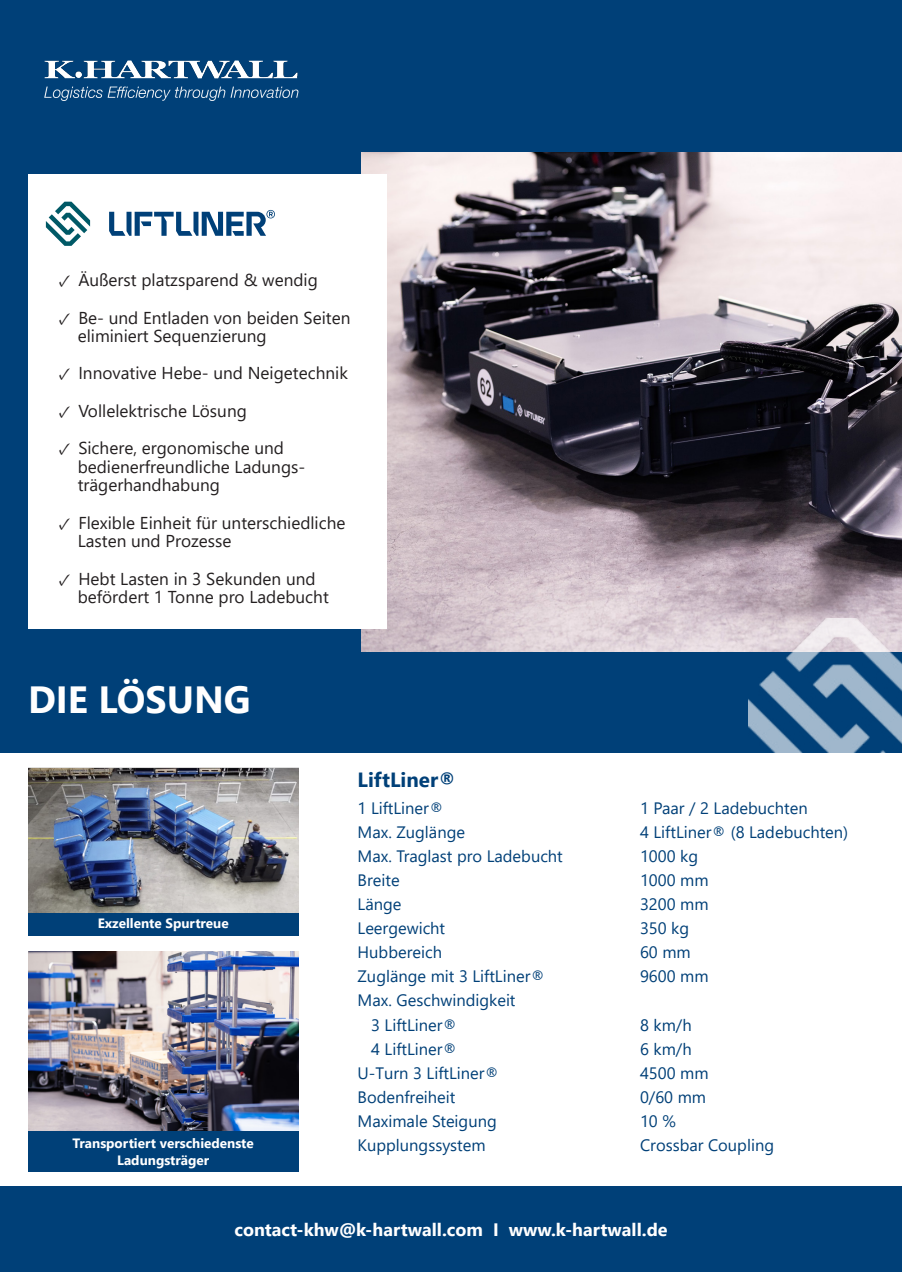
<style>
.page{position:relative;width:902px;height:1272px;background:#fff}
.page>*{position:absolute;margin:0;border:0;box-sizing:border-box;transform-origin:0 0}
.t1{font:700 37.8px "Segoe UI";color:#fff}
.t2{font:700 20.55px "Segoe UI";color:#004078}
.t3{font:700 18px "Segoe UI";color:#fff}
.t4{font:17.25px "Segoe UI";color:#231f20}
.t5{font:16.5px "Segoe UI";color:#004078}
.t6{font:700 13.5px "Segoe UI";color:#fff}
.s1{font-family:"Minion Pro"}
</style>
<div class="page">
<div style="left:0;top:0;width:901px;height:752px;background:#004078"></div>
<img style="left:44px;top:60px;width:255px;height:41px">
<img style="left:361px;top:152px;width:540px;height:499px">
<div style="left:28px;top:174px;width:359px;height:455px;background:#fff"></div>
<svg style="left:46px;top:202px;width:44px;height:44px"></svg>
<svg style="left:109px;top:210px;width:166px;height:26px"></svg>
<img style="left:748px;top:618px;width:153px;height:134px">
<div style="left:0;top:1186px;width:901px;height:85px;background:#004078"></div>
<img style="left:28px;top:767px;width:270px;height:146px">
<div style="left:28px;top:913px;width:270px;height:22px;background:#004078"></div>
<img style="left:28px;top:951px;width:270px;height:180px">
<div style="left:28px;top:1131px;width:270px;height:40px;background:#004078"></div>
<p class="t4" style="left:59px;top:264px;width:260px"><span class="s1">✓</span> Äußerst platzsparend &amp; wendig</p>
<p class="t4" style="left:59px;top:301px;width:293px"><span class="s1">✓</span> Be- und Entladen von beiden Seiten</p>
<p class="t4" style="left:78px;top:320px;width:190px">eliminiert Sequenzierung</p>
<p class="t4" style="left:59px;top:357px;width:290px"><span class="s1">✓</span> Innovative Hebe- und Neigetechnik</p>
<p class="t4" style="left:59px;top:394px;width:189px"><span class="s1">✓</span> Vollelektrische Lösung</p>
<p class="t4" style="left:59px;top:431px;width:227px"><span class="s1">✓</span> Sichere, ergonomische und</p>
<p class="t4" style="left:78px;top:450px;width:229px">bedienerfreundliche Ladungs-</p>
<p class="t4" style="left:78px;top:469px;width:144px">trägerhandhabung</p>
<p class="t4" style="left:59px;top:506px;width:288px"><span class="s1">✓</span> Flexible Einheit für unterschiedliche</p>
<p class="t4" style="left:78px;top:525px;width:155px">Lasten und Prozesse</p>
<p class="t4" style="left:59px;top:562px;width:258px"><span class="s1">✓</span> Hebt Lasten in 3 Sekunden und</p>
<p class="t4" style="left:78px;top:580px;width:253px">befördert 1 Tonne pro Ladebucht</p>
<p class="t1" style="left:28px;top:664px;width:224px">DIE LÖSUNG</p>
<p class="t6" style="left:98px;top:910px;width:132px">Exzellente Spurtreue</p>
<p class="t6" style="left:73px;top:1130px;width:183px">Transportiert verschiedenste</p>
<p class="t6" style="left:117px;top:1147px;width:94px">Ladungsträger</p>
<p class="t2" style="left:357px;top:760px;width:100px">LiftLiner®</p>
<p class="t5" style="left:357px;top:793px;width:88px">1 LiftLiner®</p>
<p class="t5" style="left:357px;top:817px;width:109px">Max. Zuglänge</p>
<p class="t5" style="left:357px;top:841px;width:207px">Max. Traglast pro Ladebucht</p>
<p class="t5" style="left:357px;top:865px;width:44px">Breite</p>
<p class="t5" style="left:357px;top:889px;width:45px">Länge</p>
<p class="t5" style="left:357px;top:913px;width:89px">Leergewicht</p>
<p class="t5" style="left:357px;top:937px;width:86px">Hubbereich</p>
<p class="t5" style="left:357px;top:961px;width:189px">Zuglänge mit 3 LiftLiner®</p>
<p class="t5" style="left:357px;top:985px;width:159px">Max. Geschwindigkeit</p>
<p class="t5" style="left:371px;top:1009px;width:88px">3 LiftLiner®</p>
<p class="t5" style="left:371px;top:1033px;width:88px">4 LiftLiner®</p>
<p class="t5" style="left:357px;top:1057px;width:143px">U-Turn 3 LiftLiner®</p>
<p class="t5" style="left:357px;top:1081px;width:99px">Bodenfreiheit</p>
<p class="t5" style="left:357px;top:1105px;width:141px">Maximale Steigung</p>
<p class="t5" style="left:357px;top:1129px;width:130px">Kupplungssystem</p>
<p class="t5" style="left:640px;top:793px;width:169px">1 Paar / 2 Ladebuchten</p>
<p class="t5" style="left:640px;top:817px;width:210px">4 LiftLiner® (8 Ladebuchten)</p>
<p class="t5" style="left:640px;top:841px;width:60px">1000 kg</p>
<p class="t5" style="left:640px;top:865px;width:70px">1000 mm</p>
<p class="t5" style="left:640px;top:889px;width:70px">3200 mm</p>
<p class="t5" style="left:640px;top:913px;width:51px">350 kg</p>
<p class="t5" style="left:640px;top:937px;width:52px">60 mm</p>
<p class="t5" style="left:640px;top:961px;width:70px">9600 mm</p>
<p class="t5" style="left:640px;top:1009px;width:53px">8 km/h</p>
<p class="t5" style="left:640px;top:1033px;width:53px">6 km/h</p>
<p class="t5" style="left:640px;top:1057px;width:70px">4500 mm</p>
<p class="t5" style="left:640px;top:1081px;width:68px">0/60 mm</p>
<p class="t5" style="left:640px;top:1105px;width:37px">10 %</p>
<p class="t5" style="left:640px;top:1129px;width:135px">Crossbar Coupling</p>
<p class="t3" style="left:234px;top:1212px;width:434px">contact-khw@k-hartwall.com I www.k-hartwall.de</p>
</div>
